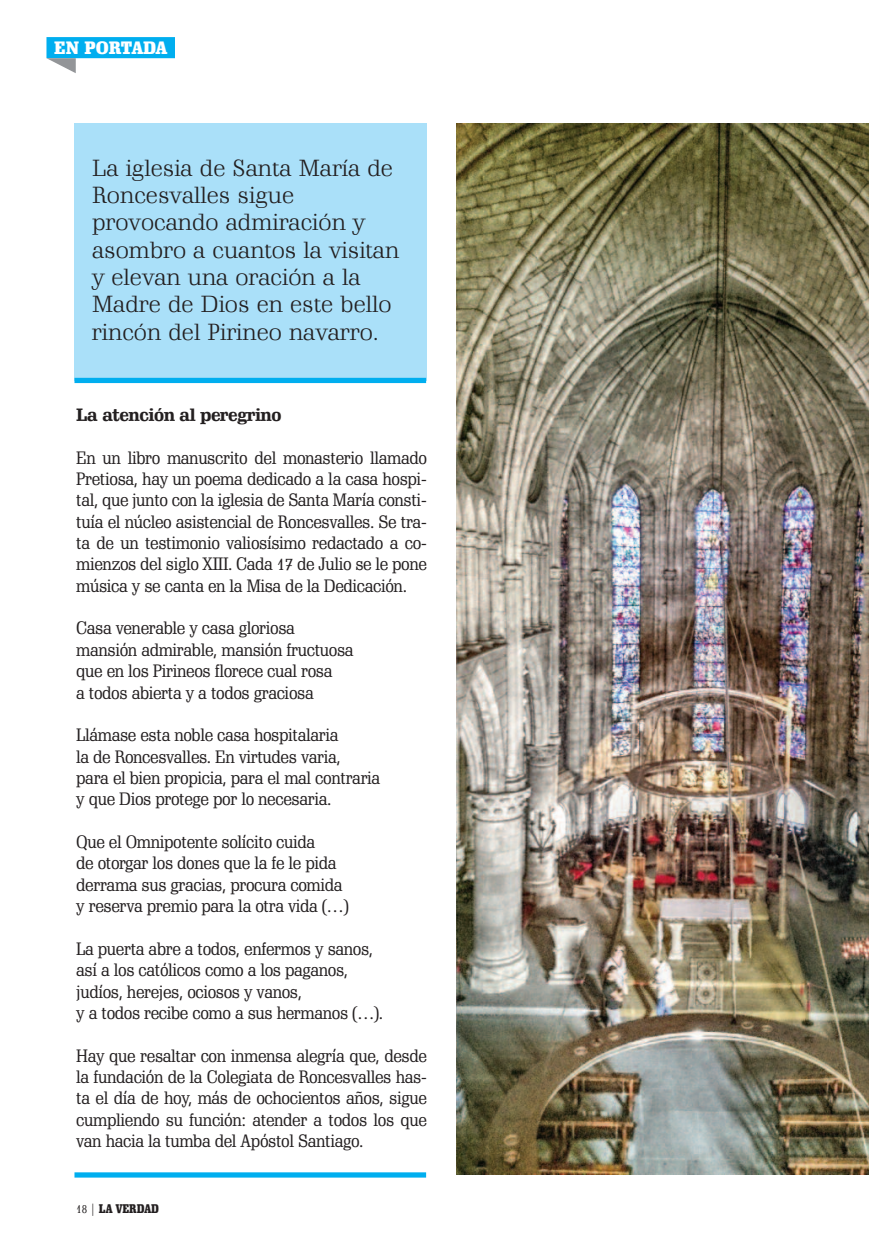
<style>
.page{position:relative;width:869px;height:1241px;background:#fff}
.page>*{position:absolute;margin:0;border:0;box-sizing:border-box;transform-origin:0 0}
.t1{font:300 22.75px/27.3px "Schadow BT";color:#231f20}
.t2{font:17.5px/21.3px "Schadow BT";letter-spacing:-.025em;color:#231f20}
.t3{font:700 17.5px "Schadow BT";letter-spacing:-.03em;color:#231f20}
.t4{font:900 17.5px "Schadow BT";color:#fff}
.t5{font:900 12.25px "Schadow BT";color:#231f20;scale:.85 1}
.s1{font-weight:400}
</style>
<div class="page">
<div style="left:46px;top:37px;width:129px;height:21px;background:#00aeef"></div>
<svg style="left:46px;top:58px;width:30px;height:15px"></svg>
<div style="left:74px;top:123px;width:353px;height:257px;background:#aae0f9"></div>
<div style="left:74px;top:378px;width:352px;height:5px;background:#00aeef"></div>
<div style="left:74px;top:1172px;width:352px;height:5px;background:#00aeef"></div>
<img style="left:456px;top:123px;width:412px;height:1051px">
<p class="t4" style="left:54px;top:38px;width:115px">EN PORTADA</p>
<h1 class="t1" style="left:92px;top:154px;width:308px">La iglesia de Santa María de<br>Roncesvalles sigue provocando admiración y asombro a cuantos la visitan y elevan una oración a la<br>Madre de Dios en este bello rincón del Pirineo navarro.</h1>
<p class="t3" style="left:76px;top:404px;width:207px">La atención al peregrino</p>
<p class="t2" style="left:76px;top:446px;width:352px;text-align:justify">En un libro manuscrito del monasterio llamado Pretiosa, hay un poema dedicado a la casa hospi&shy;tal, que junto con la iglesia de Santa María consti&shy;tuía el núcleo asistencial de Roncesvalles. Se tra&shy;ta de un testimonio valiosísimo redactado a co&shy;mienzos del siglo XIII. Cada 17 de Julio se le pone música y se canta en la Misa de la Dedicación.</p>
<p class="t2" style="left:76px;top:617px;width:279px">Casa venerable y casa gloriosa mansión admirable, mansión fructuosa que en los Pirineos florece cual rosa<br>a todos abierta y a todos graciosa</p>
<p class="t2" style="left:76px;top:724px;width:305px">Llámase esta noble casa hospitalaria<br>la de Roncesvalles. En virtudes varia,<br>para el bien propicia, para el mal contraria y que Dios protege por lo necesaria.</p>
<p class="t2" style="left:76px;top:831px;width:274px">Que el Omnipotente solícito cuida<br>de otorgar los dones que la fe le pida derrama sus gracias, procura comida y reserva premio para la otra vida (…)</p>
<p class="t2" style="left:76px;top:938px;width:308px">La puerta abre a todos, enfermos y sanos, así a los católicos como a los paganos, judíos, herejes, ociosos y vanos,<br>y a todos recibe como a sus hermanos (…).</p>
<p class="t2" style="left:76px;top:1044px;width:352px;text-align:justify">Hay que resaltar con inmensa alegría que, desde la fundación de la Colegiata de Roncesvalles has&shy;ta el día de hoy, más de ochocientos años, sigue cumpliendo su función: atender a todos los que van hacia la tumba del Apóstol Santiago.</p>
<p class="t5" style="left:76px;top:1201px;width:99px"><span class="s1">18 |</span> LA VERDAD</p>
</div>
